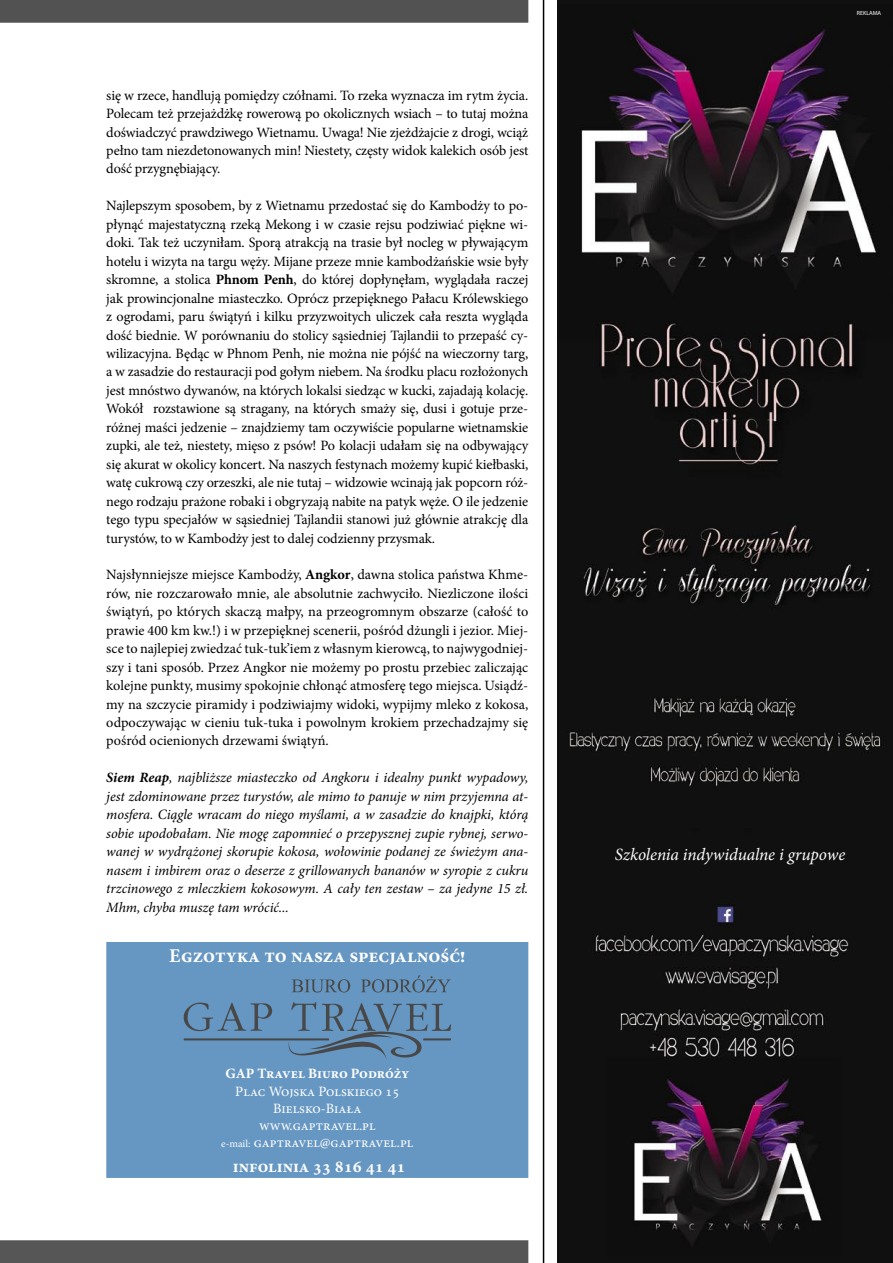
<style>
.page{position:relative;width:893px;height:1263px;background:#fff}
.page>*{position:absolute;margin:0;border:0;box-sizing:border-box;transform-origin:0 0}
._01_-_tekstowy{font:700 19.5px "Minion Pro";color:#fff}
._01_-_tekstowy-2{font:italic 17.25px "Minion Pro";letter-spacing:-.005em;color:#fff}
._01_-_tekstowy-3{font:700 17.25px "Minion Pro";color:#fff}
._01_-_tekstowy-4{font:14.25px/18.5px "Minion Pro";letter-spacing:-.01em;color:#000;text-align:justify}
._01_-_tekstowy-5{font:italic 14.25px/18.5px "Minion Pro";letter-spacing:-.005em;color:#000;text-align:justify}
._01_-_tekstowy-6{font:14.25px/17.1px "Minion Pro";letter-spacing:-.005em;color:#fff;text-align:center}
._01_-_tekstowy-7{font:6px "Myriad Pro";color:#fff}
.s1{font-weight:700}
.s2{font-size:10.5px}
</style>
<div class="page">
<div style="left:106px;top:942px;width:422px;height:236px;background:#6697c2"></div>
<svg style="left:292px;top:975px;width:159px;height:17px"></svg>
<svg style="left:184px;top:1002px;width:267px;height:58px"></svg>
<div style="left:0;top:0;width:528px;height:23px;background:#525252"></div>
<div style="left:0;top:1240px;width:528px;height:23px;background:#565656"></div>
<hr style="left:543px;top:0;width:1px;height:1263px;background:#000">
<img style="left:558px;top:0;width:335px;height:1263px">
<p class="_01_-_tekstowy-4" style="left:106px;top:86px;width:424px">się w rzece, handlują pomiędzy czółnami. To rzeka wyznacza im rytm życia.<br>Polecam też przejażdżkę rowerową po okolicznych wsiach – to tutaj można doświadczyć prawdziwego Wietnamu. Uwaga! Nie zjeżdżajcie z drogi, wciąż pełno tam niezdetonowanych min! Niestety, częsty widok kalekich osób jest dość przygnębiający.</p>
<p class="_01_-_tekstowy-4" style="left:106px;top:197px;width:424px">Najlepszym sposobem, by z Wietnamu przedostać się do Kambodży to po&shy;płynąć majestatyczną rzeką Mekong i w czasie rejsu podziwiać piękne wi&shy;doki. Tak też uczyniłam. Sporą atrakcją na trasie był nocleg w pływającym hotelu i wizyta na targu węży. Mijane przeze mnie kambodżańskie wsie były skromne, a stolica <span class="s1">Phnom Penh</span>, do której dopłynęłam, wyglądała raczej jak prowincjonalne miasteczko. Oprócz przepięknego Pałacu Królewskiego z ogrodami, paru świątyń i kilku przyzwoitych uliczek cała reszta wygląda dość biednie. W porównaniu do stolicy sąsiedniej Tajlandii to przepaść cy&shy;wilizacyjna. Będąc w Phnom Penh, nie można nie pójść na wieczorny targ, a w zasadzie do restauracji pod gołym niebem. Na środku placu rozłożonych jest mnóstwo dywanów, na których lokalsi siedząc w kucki, zajadają kolację.<br>Wokół rozstawione są stragany, na których smaży się, dusi i gotuje prze&shy;różnej maści jedzenie – znajdziemy tam oczywiście popularne wietnamskie zupki, ale też, niestety, mięso z psów! Po kolacji udałam się na odbywający się akurat w okolicy koncert. Na naszych festynach możemy kupić kiełbaski, watę cukrową czy orzeszki, ale nie tutaj – widzowie wcinają jak popcorn róż&shy;nego rodzaju prażone robaki i obgryzają nabite na patyk węże. O ile jedzenie tego typu specjałów w sąsiedniej Tajlandii stanowi już głównie atrakcję dla turystów, to w Kambodży jest to dalej codzienny przysmak.</p>
<p class="_01_-_tekstowy-4" style="left:106px;top:566px;width:424px">Najsłynniejsze miejsce Kambodży, <span class="s1">Angkor</span>, dawna stolica państwa Khme&shy;rów, nie rozczarowało mnie, ale absolutnie zachwyciło. Niezliczone ilości świątyń, po których skaczą małpy, na przeogromnym obszarze (całość to prawie 400 km kw.!) i w przepięknej scenerii, pośród dżungli i jezior. Miej&shy;sce to najlepiej zwiedzać tuk-tuk’iem z własnym kierowcą, to najwygodniej&shy;szy i tani sposób. Przez Angkor nie możemy po prostu przebiec zaliczając kolejne punkty, musimy spokojnie chłonąć atmosferę tego miejsca. Usiądź&shy;my na szczycie piramidy i podziwiajmy widoki, wypijmy mleko z kokosa, odpoczywając w cieniu tuk-tuka i powolnym krokiem przechadzajmy się pośród ocienionych drzewami świątyń.</p>
<p class="_01_-_tekstowy-5" style="left:106px;top:768px;width:424px"><span class="s1">Siem Reap</span>, najbliższe miasteczko od Angkoru i idealny punkt wypadowy, jest zdominowane przez turystów, ale mimo to panuje w nim przyjemna at&shy;mosfera. Ciągle wracam do niego myślami, a w zasadzie do knajpki, którą sobie upodobałam. Nie mogę zapomnieć o przepysznej zupie rybnej, serwo&shy;wanej w wydrążonej skorupie kokosa, wołowinie podanej ze świeżym ana&shy;nasem i imbirem oraz o deserze z grillowanych bananów w syropie z cukru trzcinowego z mleczkiem kokosowym. A cały ten zestaw – za jedyne 15 zł.<br>Mhm, chyba muszę tam wrócić...</p>
<p class="_01_-_tekstowy" style="left:169px;top:942px;width:297px">Egzotyka to nasza specjalność!</p>
<p class="_01_-_tekstowy-6" style="left:221px;top:1065px;width:194px"><span class="s1">GAP Travel Biuro Podróży<br></span>Plac Wojska Polskiego 15<br>Bielsko-Biała www.gaptravel.pl<br><span class="s2">e-mail:</span> gaptravel@gaptravel.pl</p>
<p class="_01_-_tekstowy-3" style="left:233px;top:1154px;width:174px">infolinia 33 816 41 41</p>
<p class="_01_-_tekstowy-7" style="left:857px;top:9px;width:26px">REKLAMA</p>
<p class="_01_-_tekstowy-2" style="left:615px;top:843px;width:232px">Szkolenia indywidualne i grupowe</p>
</div>
